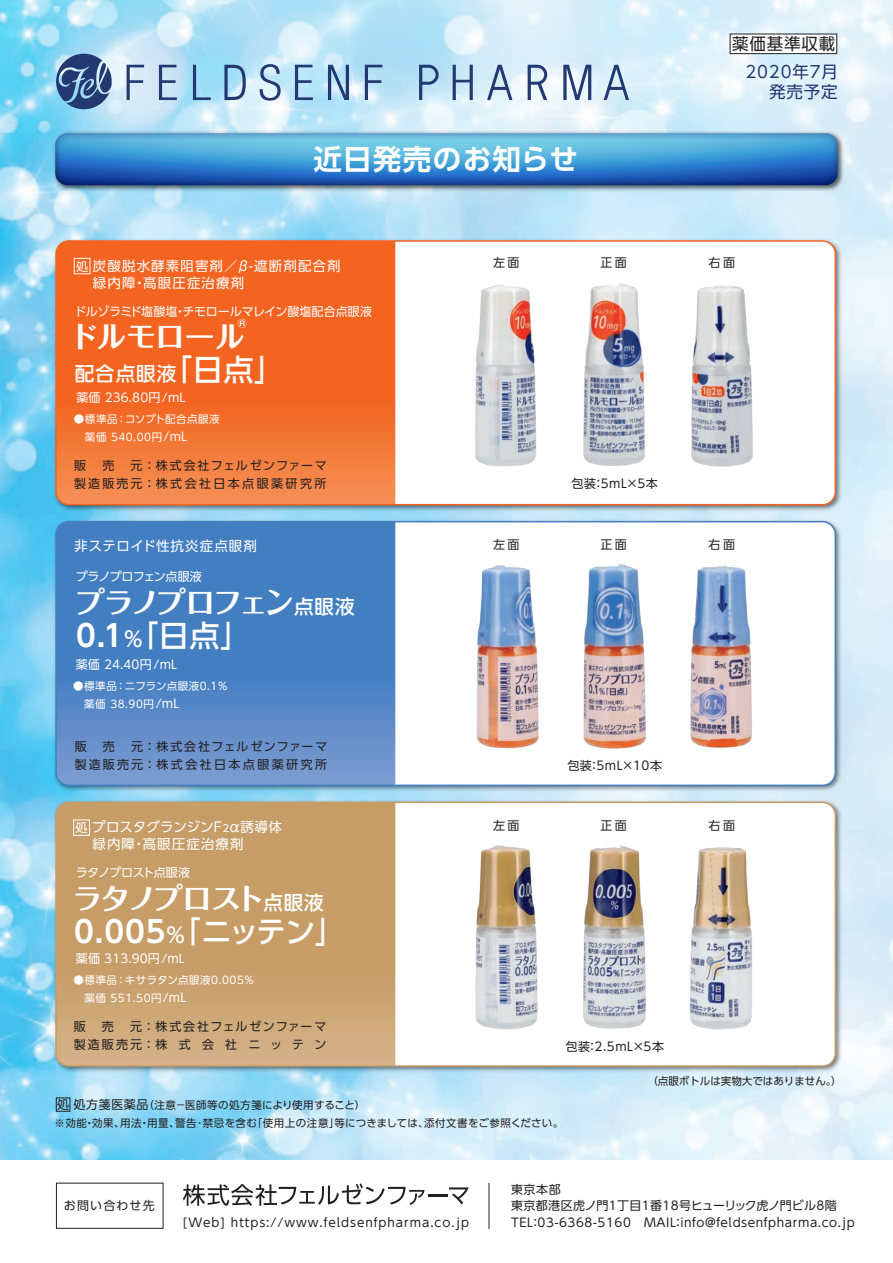
<style>
.page{position:relative;width:893px;height:1263px;background:#fff}
.page>*{position:absolute;margin:0;border:0;box-sizing:border-box;transform-origin:0 0}
.t1{font:500 30px "UD Shin Go Pro";letter-spacing:-.055em;color:#fff}
.t2{font:700 30px "Folk Pro";letter-spacing:-.065em;color:#fff}
.t3{font:700 30px "Folk Pro";letter-spacing:-.095em;color:#fff}
.t4{font:700 28.5px "UD Shin Go Pr 6 De";letter-spacing:.045em;color:#fff}
.t5{font:500 19.5px "UD Shin Go Pro";letter-spacing:.05em;color:#fff}
.t6{font:16.5px/19.5px "UD Shin Go Pr 6";letter-spacing:.05em;color:#233971;text-align:right}
.t7{font:16.5px "UD Shin Go Pr 6";letter-spacing:.05em;color:#231f20}
.t8{font:13.5px/17px "UD Shin Go Pro";letter-spacing:.08em;color:#fff}
.t9{font:13.5px/17px "UD Shin Go Pro";letter-spacing:.03em;color:#fff}
.t10{font:12px "UD Shin Go Pr 6";letter-spacing:.08em;color:#231f20}
.t11{font:12px/16.5px "UD Shin Go Pr 6";letter-spacing:.05em;color:#231f20}
.t12{font:12px/18px "UD Shin Go Pr 6";letter-spacing:.175em;color:#231f20;text-align:right}
.t13{font:12px "UD Shin Go Pro";letter-spacing:.01em;color:#fff}
.t14{font:12px/18px "UD Shin Go Pr 6";letter-spacing:.16em;color:#231f20;text-align:right}
.t15{font:12px "UD Shin Go Pro";letter-spacing:-.015em;color:#fff}
.t16{font:12px "UD Shin Go Pro";letter-spacing:-.04em;color:#fff}
.t17{font:12px "UD Shin Go Pro";letter-spacing:-.05em;color:#fff}
.t18{font:12px "UD Shin Go Pr 6";color:#fff}
.t19{font:10.5px/17.9px "UD Shin Go Pr 6";letter-spacing:.05em;color:#fff}
.t20{font:10.5px/18.8px "UD Shin Go Pr 6";letter-spacing:.045em;color:#231f20}
.t21{font:10.5px "UD Shin Go Pr 6";color:#231f20}
.s1{font-size:30px}
.s2{font-family:"UD Shin Go Pro";font-size:12px}
.s3{font-family:"UD Shin Go Pro";font-weight:500;font-size:19.5px}
.s4{font-family:"UD Shin Go Pro De";font-weight:700}
.s5{font-size:21px}
.s6{font-size:10.2px}
.s7{font-size:12px}
</style>
<div class="page">
<img style="left:0;top:218px;width:893px;height:942px">
<svg style="left:0;top:0;width:893px;height:218px"></svg>
<img style="left:51px;top:129px;width:795px;height:64px">
<svg style="left:55px;top:133px;width:783px;height:52px"></svg>
<svg style="left:183px;top:1183px;width:286px;height:23px"></svg>
<hr style="left:489px;top:1183px;width:1px;height:46px;background:#231f20">
<div style="left:730px;top:34px;width:107px;height:20px;background:#fff;border:1px solid #231f20"></div>
<div style="left:56px;top:1098px;width:14px;height:13px;border:1px solid #231f20"></div>
<svg style="left:56px;top:54px;width:56px;height:55px"></svg>
<svg style="left:127px;top:65px;width:17px;height:35px"></svg>
<svg style="left:159px;top:65px;width:18px;height:35px"></svg>
<svg style="left:193px;top:65px;width:18px;height:35px"></svg>
<svg style="left:224px;top:65px;width:22px;height:35px"></svg>
<svg style="left:260px;top:64px;width:21px;height:37px"></svg>
<svg style="left:295px;top:65px;width:18px;height:35px"></svg>
<svg style="left:365px;top:65px;width:17px;height:35px"></svg>
<svg style="left:328px;top:65px;width:21px;height:35px"></svg>
<svg style="left:453px;top:65px;width:20px;height:35px"></svg>
<svg style="left:419px;top:65px;width:20px;height:35px"></svg>
<svg style="left:563px;top:65px;width:28px;height:35px"></svg>
<svg style="left:528px;top:65px;width:19px;height:35px"></svg>
<svg style="left:604px;top:65px;width:25px;height:35px"></svg>
<svg style="left:487px;top:65px;width:25px;height:35px"></svg>
<img style="left:52px;top:237px;width:792px;height:276px">
<div style="left:56px;top:241px;width:779px;height:264px;background:#fff;border-radius:13px"></div>
<svg style="left:56px;top:241px;width:339px;height:264px"></svg>
<img style="left:52px;top:517px;width:792px;height:277px">
<div style="left:56px;top:522px;width:779px;height:263px;background:#fff;border-radius:13px"></div>
<svg style="left:56px;top:522px;width:339px;height:263px"></svg>
<img style="left:52px;top:798px;width:792px;height:277px">
<div style="left:56px;top:802px;width:779px;height:264px;background:#fff;border-radius:13px"></div>
<svg style="left:56px;top:802px;width:339px;height:264px"></svg>
<div style="left:74px;top:258px;width:16px;height:16px;border:1px solid #fff"></div>
<div style="left:55px;top:240px;width:781px;height:265px;border:2px solid #f36421;border-radius:13px"></div>
<svg style="left:238px;top:319px;width:9px;height:9px"></svg>
<div style="left:55px;top:521px;width:781px;height:265px;border:2px solid #437ec1;border-radius:13px"></div>
<div style="left:73px;top:819px;width:17px;height:17px;border:1px solid #fff"></div>
<div style="left:55px;top:802px;width:781px;height:265px;border:2px solid #c69c67;border-radius:13px"></div>
<img style="left:475px;top:284px;width:278px;height:183px">
<img style="left:507px;top:283px;width:216px;height:184px">
<img style="left:476px;top:565px;width:276px;height:184px">
<img style="left:507px;top:564px;width:215px;height:185px">
<img style="left:722px;top:847px;width:30px;height:182px">
<img style="left:475px;top:845px;width:31px;height:185px">
<img style="left:506px;top:845px;width:216px;height:185px">
<h3 class="t7" style="left:732px;top:30px;width:105px">薬価基準収載</h3>
<h2 class="t4" style="left:313px;top:136px;width:266px">近日発売のお知らせ</h2>
<h3 class="t6" style="left:745px;top:62px;width:94px">2020年7月発売予定</h3>
<p class="t8" style="left:93px;top:257px;width:249px">炭酸脱水酵素阻害剤／β-遮断剤配合剤緑内障・高眼圧症治療剤</p>
<h1 class="t2" style="left:68px;top:311px;width:178px">ドルモロール</h1>
<h3 class="t5" style="left:75px;top:358px;width:211px">配合点眼液<span class="s1">「日点」</span></h3>
<p class="t18" style="left:76px;top:256px;width:13px">処</p>
<p class="t15" style="left:75px;top:301px;width:299px">ドルゾラミド塩酸塩・チモロールマレイン酸塩配合点眼液</p>
<p class="t13" style="left:76px;top:388px;width:110px">薬価 236.80円/mL</p>
<p class="t19" style="left:74px;top:410px;width:147px">●標準品：コソプト配合点眼液　薬価 540.00円<span class="s2">/mL</span></p>
<p class="t12" style="left:74px;top:456px;width:254px">元：株式会社フェルゼンファーマ<br>製造販売元：株式会社日本点眼薬研究所</p>
<p class="t10" style="left:74px;top:456px;width:13px">販</p>
<p class="t10" style="left:102px;top:456px;width:13px">売</p>
<p class="t8" style="left:74px;top:537px;width:184px">非ステロイド性抗炎症点眼剤</p>
<h1 class="t3" style="left:75px;top:577px;width:281px">プラノプロフェン<span class="s3">点眼液</span></h1>
<h1 class="t1" style="left:76px;top:611px;width:176px"><span class="s4">0.1</span><span class="s5">%</span>「日点」</h1>
<p class="t16" style="left:76px;top:566px;width:128px">プラノプロフェン点眼液</p>
<p class="t13" style="left:76px;top:655px;width:103px">薬価 24.40円/mL</p>
<p class="t19" style="left:73px;top:677px;width:156px">●標準品：ニフラン点眼液0.1％　薬価 38.90円 <span class="s2">/mL</span></p>
<p class="t12" style="left:75px;top:737px;width:254px">元：株式会社フェルゼンファーマ<br>製造販売元：株式会社日本点眼薬研究所</p>
<p class="t10" style="left:75px;top:736px;width:13px">販</p>
<p class="t10" style="left:103px;top:736px;width:13px">売</p>
<p class="t9" style="left:92px;top:818px;width:191px">プロスタグランジンF<span class="s6">2</span>α誘導体緑内障・高眼圧症治療剤</p>
<p class="t17" style="left:76px;top:863px;width:116px">ラタノプロスト点眼液</p>
<p class="t18" style="left:76px;top:818px;width:13px">処</p>
<h1 class="t2" style="left:73px;top:872px;width:253px">ラタノプロスト<span class="s3">点眼液</span></h1>
<h1 class="t1" style="left:74px;top:907px;width:273px"><span class="s4">0.005</span><span class="s5">%</span>「ニッテン」</h1>
<p class="t13" style="left:76px;top:949px;width:110px">薬価 313.90円/mL</p>
<p class="t19" style="left:73px;top:971px;width:182px">●標準品：キサラタン点眼液0.005%　薬価 551.50円<span class="s2">/mL</span></p>
<p class="t14" style="left:74px;top:1017px;width:254px">元：株式会社フェルゼンファーマ<br>製造販売元：株式会社ニッテン</p>
<p class="t10" style="left:74px;top:1017px;width:13px">販</p>
<p class="t10" style="left:102px;top:1017px;width:13px">売</p>
<p class="t10" style="left:493px;top:253px;width:28px">左面</p>
<p class="t10" style="left:601px;top:253px;width:28px">正面</p>
<p class="t10" style="left:709px;top:253px;width:28px">右面</p>
<p class="t10" style="left:572px;top:473px;width:88px">包装：5mL×5本</p>
<p class="t10" style="left:493px;top:534px;width:28px">左面</p>
<p class="t10" style="left:601px;top:534px;width:28px">正面</p>
<p class="t10" style="left:709px;top:534px;width:28px">右面</p>
<p class="t10" style="left:567px;top:755px;width:96px">包装：5mL×10本</p>
<p class="t10" style="left:493px;top:815px;width:28px">左面</p>
<p class="t10" style="left:601px;top:815px;width:28px">正面</p>
<p class="t10" style="left:709px;top:815px;width:28px">右面</p>
<p class="t10" style="left:565px;top:1036px;width:100px">包装：2.5mL×5本</p>
<p class="t20" style="left:54px;top:1095px;width:511px;text-indent:19px"><span class="s7">処方箋医薬品</span>（注意－医師等の処方箋により使用すること）<br>※効能・効果、用法・用量、警告･禁忌を含む「使用上の注意」等につきましては、添付文書をご参照ください。</p>
<p class="t10" style="left:57px;top:1095px;width:13px">処</p>
<p class="t21" style="left:647px;top:1072px;width:196px">（点眼ボトルは実物大ではありません。）</p>
<p class="t10" style="left:64px;top:1196px;width:92px">お問い合わせ先</p>
<p class="t10" style="left:183px;top:1213px;width:288px">[Web] https://www.feldsenfpharma.co.jp</p>
<p class="t11" style="left:511px;top:1181px;width:345px">東京本部<br>東京都港区虎ノ門1丁目1番18号ヒューリック虎ノ門ビル8階<br>TEL:03-6368-5160　MAIL:info@feldsenfpharma.co.jp</p>
</div>
